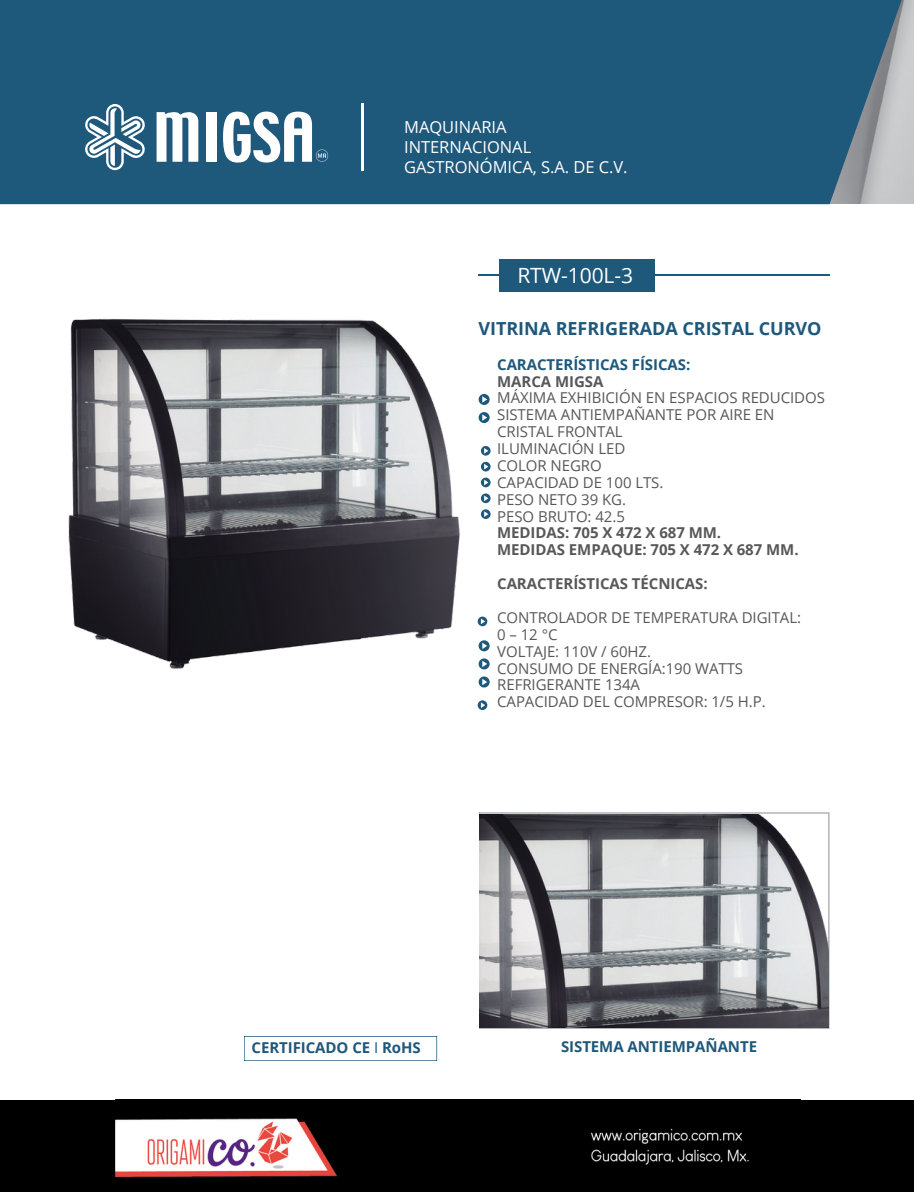
<style>
.page{position:relative;width:914px;height:1192px;background:#fff}
.page>*{position:absolute;margin:0;border:0;box-sizing:border-box;transform-origin:0 0}
.t1{font:21px "Open Sans";letter-spacing:-.005em;color:#fff}
.t2{font:700 18px "Open Sans";letter-spacing:-.005em;color:#1e587b}
.t3{font:16.5px/20.2px "Open Sans";color:#fff}
.t4{font:15px "Open Sans";letter-spacing:-.005em;color:#58585a}
.t5{font:700 15px "Open Sans";letter-spacing:-.005em;color:#58585a}
.t6{font:700 15px "Open Sans";letter-spacing:-.005em;color:#1e587b}
.s1{font-weight:400}
</style>
<div class="page">
<div style="left:901px;top:0;width:13px;height:204px;background:#c8c9cb"></div>
<svg style="left:244px;top:1036px;width:193px;height:24px"></svg>
<div style="left:478px;top:412px;width:11px;height:11px;background:#1e587b;border-radius:50%"></div>
<svg style="left:482px;top:414px;width:5px;height:7px"></svg>
<div style="left:478px;top:394px;width:11px;height:11px;background:#1e587b;border-radius:50%"></div>
<svg style="left:482px;top:396px;width:5px;height:6px"></svg>
<div style="left:481px;top:446px;width:9px;height:9px;background:#1e587b;border-radius:50%"></div>
<svg style="left:484px;top:448px;width:4px;height:5px"></svg>
<div style="left:481px;top:462px;width:9px;height:9px;background:#1e587b;border-radius:50%"></div>
<svg style="left:484px;top:464px;width:4px;height:5px"></svg>
<svg style="left:481px;top:477px;width:9px;height:10px"></svg>
<svg style="left:484px;top:479px;width:4px;height:6px"></svg>
<svg style="left:481px;top:493px;width:9px;height:10px"></svg>
<svg style="left:484px;top:495px;width:4px;height:6px"></svg>
<svg style="left:481px;top:509px;width:9px;height:10px"></svg>
<svg style="left:484px;top:511px;width:4px;height:6px"></svg>
<svg style="left:477px;top:616px;width:10px;height:10px"></svg>
<svg style="left:481px;top:618px;width:4px;height:6px"></svg>
<div style="left:478px;top:640px;width:11px;height:11px;background:#1e587b;border-radius:50%"></div>
<svg style="left:482px;top:642px;width:5px;height:7px"></svg>
<svg style="left:478px;top:658px;width:11px;height:11px"></svg>
<svg style="left:482px;top:660px;width:5px;height:7px"></svg>
<svg style="left:478px;top:676px;width:11px;height:11px"></svg>
<svg style="left:482px;top:678px;width:5px;height:7px"></svg>
<div style="left:0;top:0;width:901px;height:204px;background:#1e587b"></div>
<svg style="left:84px;top:104px;width:62px;height:66px"></svg>
<svg style="left:156px;top:112px;width:42px;height:50px"></svg>
<div style="left:206px;top:112px;width:10px;height:50px;background:#fff"></div>
<svg style="left:223px;top:111px;width:105px;height:51px"></svg>
<hr style="left:362px;top:104px;width:1px;height:66px;background:#fff">
<svg style="left:479px;top:812px;width:350px;height:217px;background:#9b9b9f"></svg>
<hr style="left:478px;top:274px;width:351px;height:1px;background:#1e587b">
<div style="left:500px;top:259px;width:154px;height:32px;background:#1e587b"></div>
<img style="left:68px;top:318px;width:392px;height:351px">
<svg style="left:477px;top:700px;width:10px;height:10px"></svg>
<svg style="left:481px;top:702px;width:4px;height:6px"></svg>
<img style="left:479px;top:814px;width:349px;height:213px">
<div style="left:0;top:1100px;width:914px;height:91px;background:#000"></div>
<img style="left:115px;top:1099px;width:685px;height:79px">
<p class="t3" style="left:404px;top:116px;width:225px">MAQUINARIA<br>INTERNACIONAL<br>GASTRONÓMICA, S.A. DE C.V.</p>
<p class="t1" style="left:517px;top:260px;width:117px">RTW-100L-3</p>
<p class="t2" style="left:478px;top:315px;width:344px">VITRINA REFRIGERADA CRISTAL CURVO</p>
<p class="t6" style="left:497px;top:353px;width:195px">CARACTERÍSTICAS FÍSICAS:</p>
<p class="t5" style="left:497px;top:370px;width:108px">MARCA MIGSA</p>
<p class="t4" style="left:497px;top:387px;width:329px">MÁXIMA EXHIBICIÓN EN ESPACIOS REDUCIDOS</p>
<p class="t4" style="left:497px;top:404px;width:279px">SISTEMA ANTIEMPAÑANTE POR AIRE EN</p>
<p class="t4" style="left:497px;top:421px;width:127px">CRISTAL FRONTAL</p>
<p class="t4" style="left:497px;top:438px;width:130px">ILUMINACIÓN LED</p>
<p class="t4" style="left:497px;top:455px;width:106px">COLOR NEGRO</p>
<p class="t4" style="left:497px;top:472px;width:168px">CAPACIDAD DE 100 LTS.</p>
<p class="t4" style="left:497px;top:488px;width:130px">PESO NETO 39 KG.</p>
<p class="t4" style="left:497px;top:505px;width:129px">PESO BRUTO: 42.5</p>
<p class="t5" style="left:497px;top:522px;width:225px">MEDIDAS: 705 X 472 X 687 MM.</p>
<p class="t5" style="left:497px;top:539px;width:303px">MEDIDAS EMPAQUE: 705 X 472 X 687 MM.</p>
<p class="t5" style="left:497px;top:573px;width:212px">CARACTERÍSTICAS TÉCNICAS:</p>
<p class="t4" style="left:497px;top:607px;width:305px">CONTROLADOR DE TEMPERATURA DIGITAL:</p>
<p class="t4" style="left:497px;top:623px;width:62px">0–12°C</p>
<p class="t4" style="left:497px;top:640px;width:155px">VOLTAJE: 110V / 60HZ.</p>
<p class="t4" style="left:497px;top:657px;width:247px">CONSUMO DE ENERGÍA:190 WATTS</p>
<p class="t4" style="left:497px;top:674px;width:144px">REFRIGERANTE 134A</p>
<p class="t4" style="left:497px;top:691px;width:270px">CAPACIDAD DEL COMPRESOR: 1/5 H.P.</p>
<p class="t6" style="left:251px;top:1037px;width:171px">CERTIFICADO CE <span class="s1">I</span> RoHS</p>
<p class="t6" style="left:561px;top:1036px;width:198px">SISTEMA ANTIEMPAÑANTE</p>
</div>
